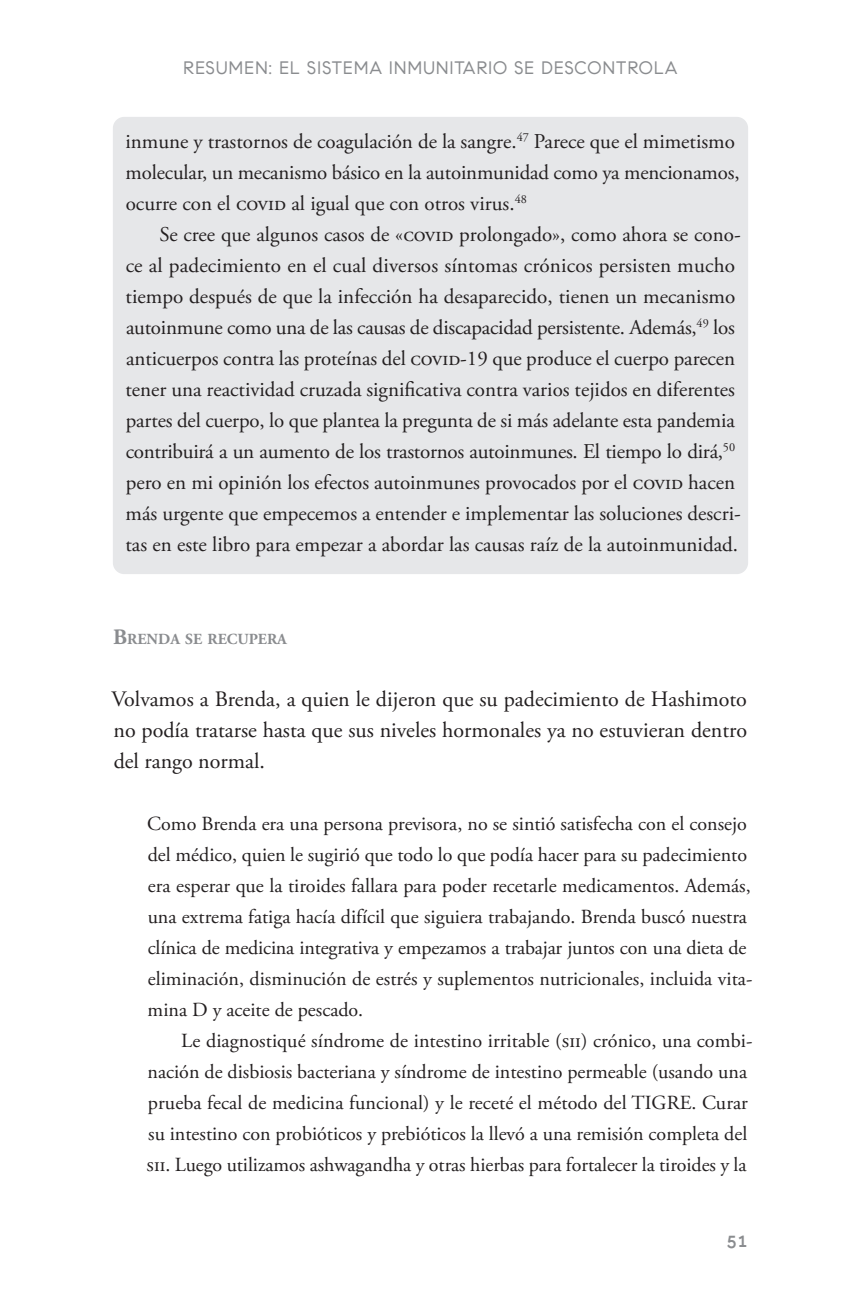
<style>
.page{position:relative;width:850px;height:1304px;background:#fff}
.page>*{position:absolute;margin:0;border:0;box-sizing:border-box;transform-origin:0 0}
._01_Texto-primer_párrafo{font:22px/31px "Adobe Garamond Pro";color:#231f20;text-align:justify}
.RECUADRO_TEXTO02{font:21px/31px "Adobe Garamond Pro";color:#231f20}
.T1{font:20px/31px "Adobe Garamond Pro";color:#231f20}
.T2{font:20px/31px "Adobe Garamond Pro";color:#231f20}
.t1{font:18px "Compass Sans";letter-spacing:.04em;color:#8a8c8f}
.t2{font:500 18px "Compass Sans";color:#8a8c8f}
.S1{font:700 15.4px "Adobe Garamond Pro";color:#8a8c8f}
.s1{font-size:22px}
</style>
<div class="page">
<div style="left:113px;top:117px;width:635px;height:457px;background:#e6e7e9;border-radius:11px"></div>
<p class="t1" style="left:183px;top:57px;width:496px">RESUMEN: EL SISTEMA INMUNITARIO SE DESCONTROLA</p>
<p class="RECUADRO_TEXTO02" style="left:125px;top:127px;width:615px">inmune y trastornos de coagulación de la sangre. <sup>47</sup> Parece que el mimetismo molecular, un mecanismo básico en la autoinmunidad como ya mencionamos, ocurre con el covid al igual que con otros virus. <sup>48</sup></p>
<p class="RECUADRO_TEXTO02" style="left:125px;top:220px;width:617px;text-indent:34px">Se cree que algunos casos de «covid prolongado», como ahora se cono&shy;ce al padecimiento en el cual diversos síntomas crónicos persisten mucho tiempo después de que la infección ha desaparecido, tienen un mecanismo autoinmune como una de las causas de discapacidad persistente. Además,<sup>49</sup> los anticuerpos contra las proteínas del covid-19 que produce el cuerpo parecen tener una reactividad cruzada significativa contra varios tejidos en diferentes partes del cuerpo, lo que plantea la pregunta de si más adelante esta pandemia contribuirá a un aumento de los trastornos autoinmunes. El tiempo lo dirá,<sup>50 </sup>pero en mi opinión los efectos autoinmunes provocados por el covid hacen más urgente que empecemos a entender e implementar las soluciones descri&shy;tas en este libro para empezar a abordar las causas raíz de la autoinmunidad.</p>
<p class="S1" style="left:113px;top:630px;width:175px"><span class="s1">B</span>RENDA SE RECUPERA</p>
<p class="_01_Texto-primer_párrafo" style="left:112px;top:684px;width:637px">Volvamos a Brenda, a quien le dijeron que su padecimiento de Hashimoto no podía tratarse hasta que sus niveles hormonales ya no estuvieran dentro del rango normal.</p>
<p class="T1" style="left:147px;top:809px;width:606px">Como Brenda era una persona previsora, no se sintió satisfecha con el consejo del médico, quien le sugirió que todo lo que podía hacer para su padecimiento era esperar que la tiroides fallara para poder recetarle medicamentos. Además, una extrema fatiga hacía difícil que siguiera trabajando. Brenda buscó nuestra clínica de medicina integrativa y empezamos a trabajar juntos con una dieta de eliminación, disminución de estrés y suplementos nutricionales, incluida vita&shy;mina D y aceite de pescado.</p>
<p class="T2" style="left:147px;top:1026px;width:607px;text-indent:35px">Le diagnostiqué síndrome de intestino irritable (sii) crónico, una combi&shy;nación de disbiosis bacteriana y síndrome de intestino permeable (usando una prueba fecal de medicina funcional) y le receté el método del TIGRE. Curar su intestino con probióticos y prebióticos la llevó a una remisión completa del sii. Luego utilizamos ashwagandha y otras hierbas para fortalecer la tiroides y la</p>
<p class="t2" style="left:726px;top:1230px;width:23px">51</p>
</div>
